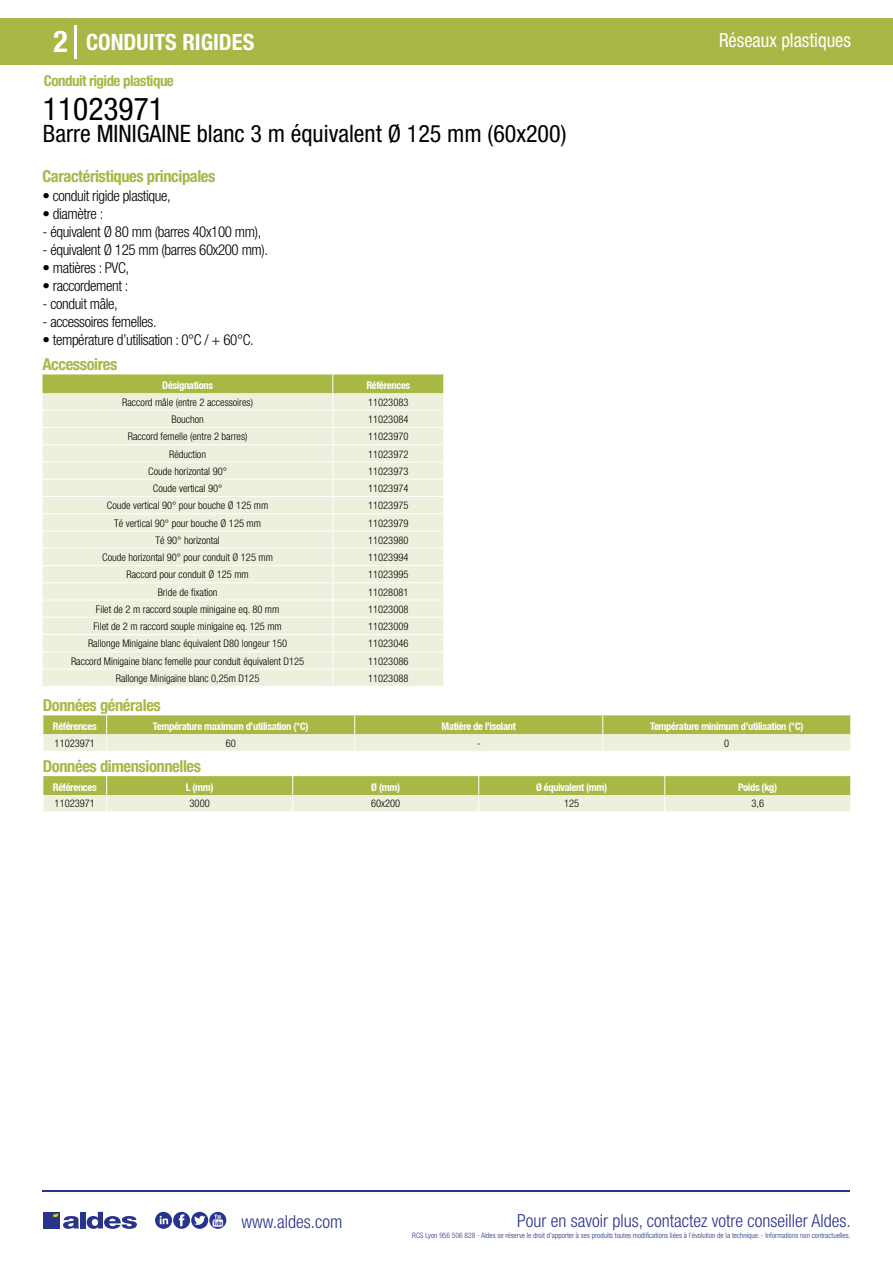
<style>
.page{position:relative;width:893px;height:1263px;background:#fff}
.page>*{position:absolute;margin:0;border:0;box-sizing:border-box;transform-origin:0 0}
.t1{font:condensed 31.5px "Helvetica Neue LT Std";color:#000}
.t2{font:700 condensed 30px "Helvetica Neue LT Std";color:#fff}
.t3{font:condensed 24px "Helvetica Neue LT Std";color:#000}
.t4{font:700 condensed 22.5px "Helvetica Neue LT Std";color:#fff}
.t5{font:condensed 19.5px "Helvetica Neue LT Std";color:#fff;scale:.95 1}
.t6{font:300 condensed 18px "Helvetica Neue";color:#28348b}
.t7{font:700 condensed 16.5px "Helvetica Neue LT Std";letter-spacing:-.025em;color:#a9b745}
.t8{font:300 condensed 15px "Helvetica Neue LT Std";letter-spacing:-.025em;color:#000}
.t9{font:700 condensed 15px "Helvetica Neue LT Std";letter-spacing:-.035em;color:#a9b745}
.t10{font:300 condensed 10.5px "Helvetica Neue";color:#000}
.t11{font:700 condensed 10.5px "Helvetica Neue";letter-spacing:-.03em;color:#fff}
.t12{font:300 condensed 7.5px "Helvetica Neue";color:#28348b}
</style>
<div class="page">
<div style="left:0;top:18px;width:893px;height:46px;background:#a9b745"></div>
<hr style="left:74px;top:25px;width:2px;height:33px;background:#fff">
<hr style="left:43px;top:1190px;width:807px;height:1px;background:#28348b">
<svg style="left:155px;top:1212px;width:71px;height:17px"></svg>
<div style="left:43px;top:1212px;width:17px;height:16px;background:#28348b"></div>
<div style="left:80px;top:1212px;width:6px;height:16px;background:#28348b"></div>
<svg style="left:87px;top:1212px;width:50px;height:17px"></svg>
<svg style="left:53px;top:1213px;width:26px;height:16px"></svg>
<svg style="left:43px;top:374px;width:401px;height:312px;background:#e9edd4"></svg>
<svg style="left:43px;top:715px;width:808px;height:36px;background:#cad28e"></svg>
<svg style="left:43px;top:776px;width:808px;height:36px;background:#cad28e"></svg>
<h2 class="t2" style="left:54px;top:24px;width:16px">2</h2>
<h3 class="t4" style="left:86px;top:28px;width:170px">CONDUITS RIGIDES</h3>
<h3 class="t5" style="left:719px;top:29px;width:140px">Réseaux plastiques</h3>
<h3 class="t9" style="left:44px;top:71px;width:132px">Conduit rigide plastique</h3>
<h1 class="t1" style="left:43px;top:91px;width:122px">11023971</h1>
<h3 class="t3" style="left:43px;top:120px;width:525px">Barre MINIGAINE blanc 3 m équivalent Ø 125 mm (60x200)</h3>
<h3 class="t7" style="left:43px;top:166px;width:174px">Caractéristiques principales</h3>
<h3 class="t8" style="left:43px;top:187px;width:130px">• conduit rigide plastique,</h3>
<h3 class="t8" style="left:43px;top:205px;width:62px">• diamètre :</h3>
<h3 class="t8" style="left:43px;top:223px;width:220px">- équivalent Ø 80 mm (barres 40x100 mm),</h3>
<h3 class="t8" style="left:43px;top:241px;width:227px">- équivalent Ø 125 mm (barres 60x200 mm).</h3>
<h3 class="t8" style="left:43px;top:259px;width:88px">• matières : PVC,</h3>
<h3 class="t8" style="left:43px;top:277px;width:88px">• raccordement :</h3>
<h3 class="t8" style="left:43px;top:295px;width:77px">- conduit mâle,</h3>
<h3 class="t8" style="left:43px;top:313px;width:116px">- accessoires femelles.</h3>
<h3 class="t8" style="left:43px;top:331px;width:213px">• température d’utilisation : 0°C / + 60°C.</h3>
<h3 class="t7" style="left:43px;top:354px;width:76px">Accessoires</h3>
<p class="t11" style="left:162px;top:379px;width:52px">Désignations</p>
<p class="t11" style="left:366px;top:379px;width:45px">Références</p>
<p class="t10" style="left:122px;top:396px;width:132px">Raccord mâle (entre 2 accessoires)</p>
<p class="t10" style="left:368px;top:396px;width:42px">11023083</p>
<p class="t10" style="left:171px;top:413px;width:34px">Bouchon</p>
<p class="t10" style="left:368px;top:413px;width:42px">11023084</p>
<p class="t10" style="left:128px;top:431px;width:121px">Raccord femelle (entre 2 barres)</p>
<p class="t10" style="left:368px;top:431px;width:42px">11023970</p>
<p class="t10" style="left:169px;top:448px;width:38px">Réduction</p>
<p class="t10" style="left:368px;top:448px;width:42px">11023972</p>
<p class="t10" style="left:148px;top:465px;width:80px">Coude horizontal 90°</p>
<p class="t10" style="left:368px;top:465px;width:42px">11023973</p>
<p class="t10" style="left:153px;top:482px;width:71px">Coude vertical 90°</p>
<p class="t10" style="left:368px;top:482px;width:42px">11023974</p>
<p class="t10" style="left:107px;top:500px;width:163px">Coude vertical 90° pour bouche Ø 125 mm</p>
<p class="t10" style="left:368px;top:500px;width:42px">11023975</p>
<p class="t10" style="left:114px;top:517px;width:148px">Té vertical 90° pour bouche Ø 125 mm</p>
<p class="t10" style="left:368px;top:517px;width:42px">11023979</p>
<p class="t10" style="left:156px;top:534px;width:66px">Té 90° horizontal</p>
<p class="t10" style="left:368px;top:534px;width:42px">11023980</p>
<p class="t10" style="left:102px;top:551px;width:172px">Coude horizontal 90° pour conduit Ø 125 mm</p>
<p class="t10" style="left:368px;top:551px;width:42px">11023994</p>
<p class="t10" style="left:127px;top:569px;width:124px">Raccord pour conduit Ø 125 mm</p>
<p class="t10" style="left:368px;top:569px;width:42px">11023995</p>
<p class="t10" style="left:158px;top:586px;width:61px">Bride de fixation</p>
<p class="t10" style="left:368px;top:586px;width:42px">11028081</p>
<p class="t10" style="left:96px;top:603px;width:185px">Filet de 2 m raccord souple minigaine eq. 80 mm</p>
<p class="t10" style="left:368px;top:603px;width:42px">11023008</p>
<p class="t10" style="left:93px;top:620px;width:190px">Filet de 2 m raccord souple minigaine eq. 125 mm</p>
<p class="t10" style="left:368px;top:620px;width:42px">11023009</p>
<p class="t10" style="left:88px;top:638px;width:201px">Rallonge Minigaine blanc équivalent D80 longeur 150</p>
<p class="t10" style="left:368px;top:638px;width:42px">11023046</p>
<p class="t10" style="left:71px;top:655px;width:235px">Raccord Minigaine blanc femelle pour conduit équivalent D125</p>
<p class="t10" style="left:368px;top:655px;width:42px">11023086</p>
<p class="t10" style="left:116px;top:672px;width:145px">Rallonge Minigaine blanc 0,25m D125</p>
<p class="t10" style="left:368px;top:672px;width:42px">11023088</p>
<h3 class="t7" style="left:43px;top:695px;width:119px">Données générales</h3>
<p class="t11" style="left:53px;top:720px;width:45px">Références</p>
<p class="t11" style="left:153px;top:720px;width:157px">Température maximum d’utilisation (°C)</p>
<p class="t11" style="left:442px;top:720px;width:76px">Matière de l’isolant</p>
<p class="t11" style="left:650px;top:720px;width:155px">Température minimum d’utilisation (°C)</p>
<p class="t10" style="left:55px;top:737px;width:42px">11023971</p>
<p class="t10" style="left:226px;top:737px;width:12px">60</p>
<p class="t10" style="left:477px;top:737px;width:5px">-</p>
<p class="t10" style="left:724px;top:737px;width:7px">0</p>
<h3 class="t7" style="left:43px;top:756px;width:160px">Données dimensionnelles</h3>
<p class="t11" style="left:53px;top:780px;width:45px">Références</p>
<p class="t11" style="left:186px;top:780px;width:29px">L (mm)</p>
<p class="t11" style="left:371px;top:780px;width:30px">Ø (mm)</p>
<p class="t11" style="left:536px;top:780px;width:73px">Ø équivalent (mm)</p>
<p class="t11" style="left:738px;top:780px;width:41px">Poids (kg)</p>
<p class="t10" style="left:55px;top:798px;width:42px">11023971</p>
<p class="t10" style="left:190px;top:798px;width:22px">3000</p>
<p class="t10" style="left:371px;top:798px;width:31px">60x200</p>
<p class="t10" style="left:564px;top:798px;width:17px">125</p>
<p class="t10" style="left:751px;top:798px;width:14px">3,6</p>
<h3 class="t6" style="left:241px;top:1211px;width:102px">www.aldes.com</h3>
<h3 class="t6" style="left:517px;top:1211px;width:335px">Pour en savoir plus, contactez votre conseiller Aldes.</h3>
<p class="t12" style="left:412px;top:1230px;width:440px">RCS Lyon 956 506 828 - Aldes se réserve le droit d’apporter à ses produits toutes modifications liées à l’évolution de la technique. - Informations non contractuelles.</p>
</div>
